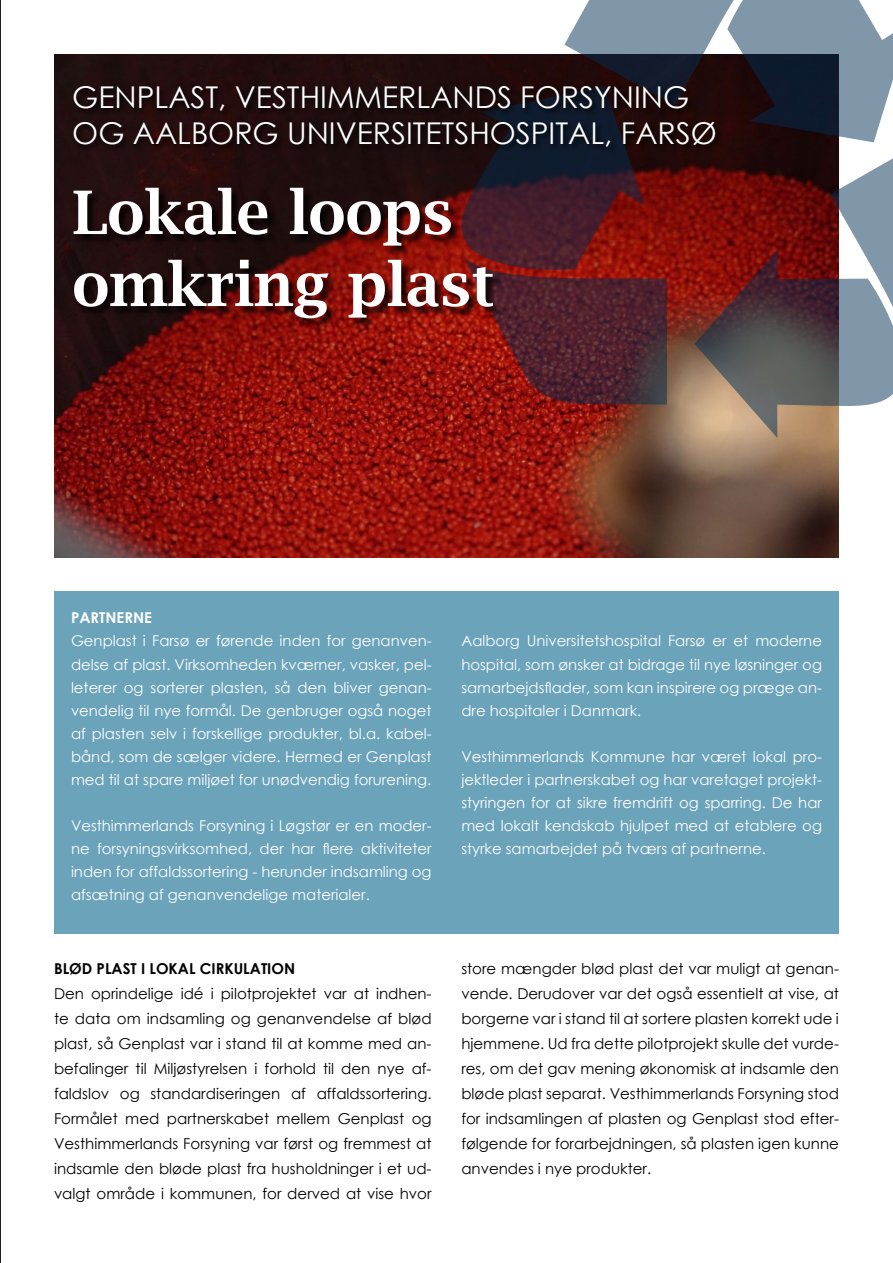
<style>
.page{position:relative;width:893px;height:1263px;background:#fff}
.page>*{position:absolute;margin:0;border:0;box-sizing:border-box;transform-origin:0 0}
.t1{font:600 60px/72px "Lucida Bright";color:#fff}
.t2{font:30px/36px "Century Gothic";color:#fff}
.t3{font:15px/24.9px "Century Gothic";color:#000;text-align:justify}
.t4{font:700 15px "Century Gothic";color:#000}
.t5{font:700 15px "Century Gothic";color:#fff}
.t6{font:14.85px/23.1px "Century Gothic";color:#fff;text-align:justify}
</style>
<div class="page">
<hr style="left:0;top:0;width:1px;height:1263px;background:#000">
<img style="left:54px;top:54px;width:785px;height:504px">
<svg style="left:447px;top:0;width:446px;height:438px;background:#6f4c50"></svg>
<div style="left:75px;top:189px;width:429px;height:139px;background:#000;opacity:.75"></div>
<div style="left:73px;top:85px;width:650px;height:69px;background:#000;opacity:.75"></div>
<div style="left:54px;top:591px;width:785px;height:342px;background:#6ba3bb"></div>
<h2 class="t2" style="left:72px;top:79px;width:646px">GENPLAST, VESTHIMMERLANDS FORSYNING<br>OG AALBORG UNIVERSITETSHOSPITAL, FARSØ</h2>
<h1 class="t1" style="left:72px;top:176px;width:424px">Lokale loops omkring plast</h1>
<p class="t5" style="left:71px;top:606px;width:82px">PARTNERNE</p>
<p class="t6" style="left:71px;top:629px;width:362px">Genplast i Farsø er førende inden for genanven&shy;delse af plast. Virksomheden kværner, vasker, pel&shy;leterer og sorterer plasten, så den bliver genan&shy;vendelig til nye formål. De genbruger også noget af plasten selv i forskellige produkter, bl.a. kabel&shy;bånd, som de sælger videre. Hermed er Genplast med til at spare miljøet for unødvendig forurening.</p>
<p class="t6" style="left:71px;top:814px;width:362px">Vesthimmerlands Forsyning i Løgstør er en moder&shy;ne forsyningsvirksomhed, der har flere aktiviteter inden for affaldssortering - herunder indsamling og afsætning af genanvendelige materialer.</p>
<p class="t4" style="left:54px;top:957px;width:243px">BLØD PLAST I LOKAL CIRKULATION</p>
<p class="t3" style="left:54px;top:981px;width:379px">Den oprindelige idé i pilotprojektet var at indhen&shy;te data om indsamling og genanvendelse af blød plast, så Genplast var i stand til at komme med an&shy;befalinger til Miljøstyrelsen i forhold til den nye af&shy;faldslov og standardiseringen af affaldssortering.<br>Formålet med partnerskabet mellem Genplast og Vesthimmerlands Forsyning var først og fremmest at indsamle den bløde plast fra husholdninger i et ud&shy;valgt område i kommunen, for derved at vise hvor</p>
<p class="t6" style="left:461px;top:629px;width:362px">Aalborg Universitetshospital Farsø er et moderne hospital, som ønsker at bidrage til nye løsninger og samarbejdsflader, som kan inspirere og præge an&shy;dre hospitaler i Danmark.</p>
<p class="t6" style="left:461px;top:745px;width:362px">Vesthimmerlands Kommune har været lokal pro&shy;jektleder i partnerskabet og har varetaget projekt&shy;styringen for at sikre fremdrift og sparring. De har med lokalt kendskab hjulpet med at etablere og styrke samarbejdet på tværs af partnerne.</p>
<p class="t3" style="left:461px;top:956px;width:379px">store mængder blød plast det var muligt at genan&shy;vende. Derudover var det også essentielt at vise, at borgerne var i stand til at sortere plasten korrekt ude i hjemmene. Ud fra dette pilotprojekt skulle det vurde&shy;res, om det gav mening økonomisk at indsamle den bløde plast separat. Vesthimmerlands Forsyning stod for indsamlingen af plasten og Genplast stod efter&shy;følgende for forarbejdningen, så plasten igen kunne anvendes i nye produkter.</p>
</div>
